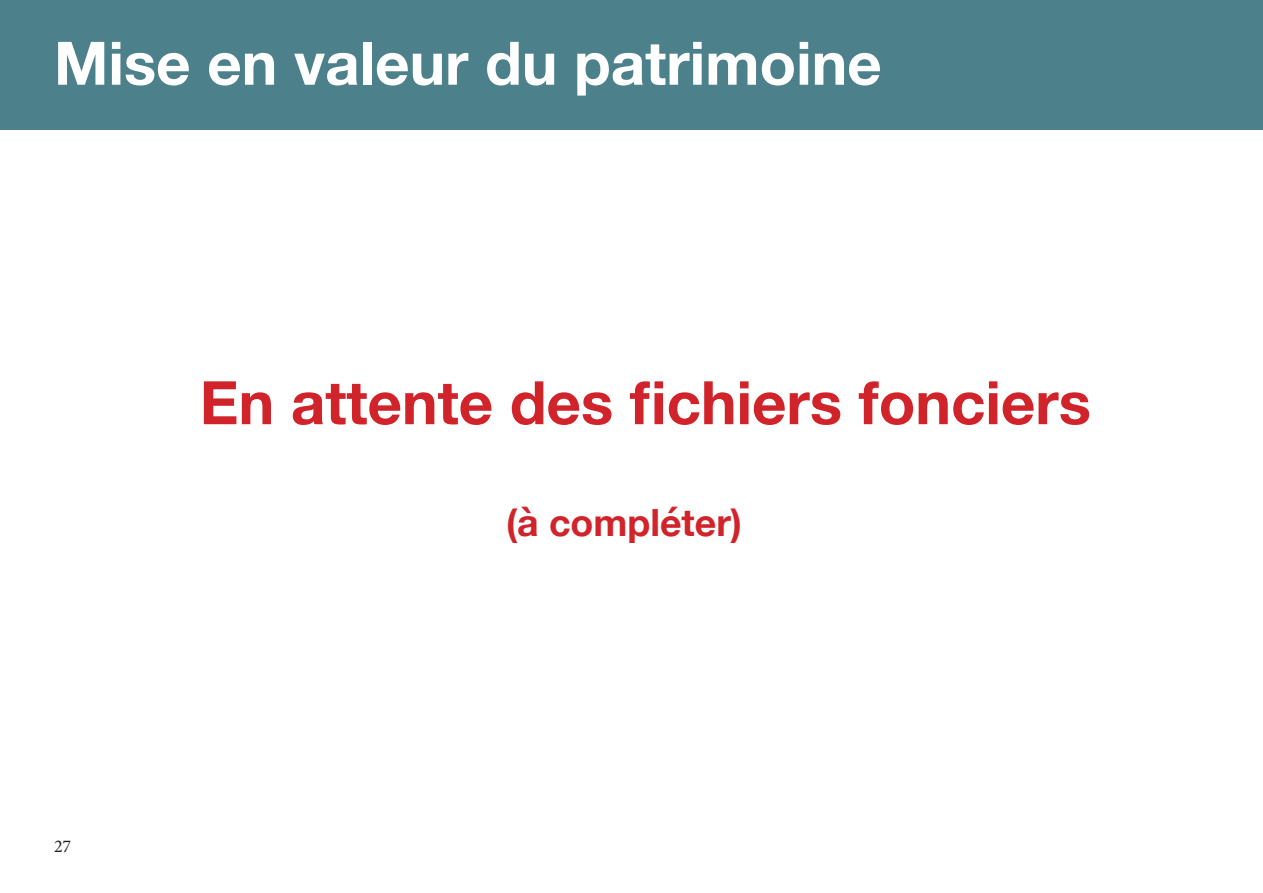
<style>
.page{position:relative;width:1263px;height:893px;background:#fff}
.page>*{position:absolute;margin:0;border:0;box-sizing:border-box;transform-origin:0 0}
.t1{font:700 60px "Helvetica Neue";color:#d1232a}
.t2{font:700 60px "Helvetica Neue";color:#fff}
.t3{font:700 37.5px "Helvetica Neue";color:#d1232a}
.t4{font:18px "Minion Pro";color:#231f20}
</style>
<div class="page">
<div style="left:0;top:0;width:1263px;height:129px;background:#4c818c"></div>
<p class="t2" style="left:54px;top:16px;width:829px">Mise en valeur du patrimoine</p>
<p class="t1" style="left:200px;top:356px;width:893px">En attente des fichiers fonciers</p>
<p class="t4" style="left:54px;top:834px;width:19px">27</p>
<p class="t3" style="left:506px;top:493px;width:237px">(à compléter)</p>
</div>
